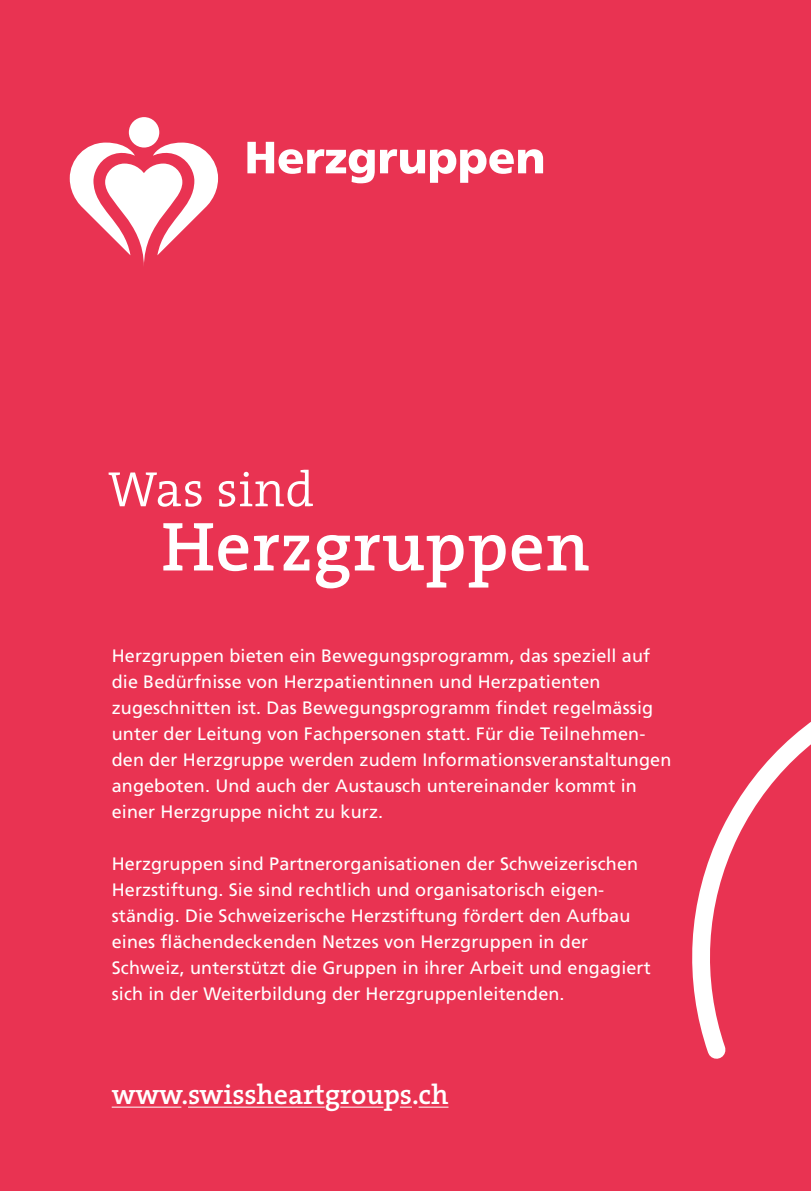
<style>
.page{position:relative;width:811px;height:1191px;background:#e93352}
.page>*{position:absolute;margin:0;border:0;box-sizing:border-box;transform-origin:0 0}
.t1{font:600 70px "The Serif";letter-spacing:.01em;color:#fff}
.t2{font:300 50px "The Serif";letter-spacing:.01em;color:#fff}
.t3{font:600 28px "The Serif";letter-spacing:-.005em;color:#fff}
.t4{font:18px/26px "Frutiger LT Std";letter-spacing:.01em;color:#fff}
</style>
<div class="page">
<hr style="left:112px;top:1106px;width:69px;height:1px;background:#fff">
<hr style="left:188px;top:1106px;width:137px;height:1px;background:#fff">
<hr style="left:340px;top:1106px;width:43px;height:1px;background:#fff">
<svg style="left:400px;top:1106px;width:12px;height:1px"></svg>
<hr style="left:418px;top:1106px;width:30px;height:1px;background:#fff">
<svg style="left:247px;top:142px;width:296px;height:41px"></svg>
<div style="left:129px;top:117px;width:30px;height:30px;background:#fff;border-radius:50%"></div>
<svg style="left:70px;top:143px;width:148px;height:123px"></svg>
<svg style="left:693px;top:722px;width:118px;height:337px"></svg>
<h2 class="t2" style="left:108px;top:448px;width:207px">Was sind</h2>
<h1 class="t1" style="left:161px;top:488px;width:430px">Herzgruppen</h1>
<p class="t4" style="left:112px;top:643px;width:561px">Herzgruppen bieten ein Bewegungsprogramm, das speziell auf die Bedürfnisse von Herzpatientinnen und Herzpatienten zugeschnitten ist. Das Bewegungsprogramm findet regelmässig unter der Leitung von Fachpersonen statt. Für die Teilnehmen&shy;den der Herzgruppe werden zudem Informationsveranstaltungen angeboten. Und auch der Austausch untereinander kommt in einer Herzgruppe nicht zu kurz.</p>
<p class="t4" style="left:112px;top:851px;width:540px">Herzgruppen sind Partnerorganisationen der Schweizerischen Herzstiftung. Sie sind rechtlich und organisatorisch eigen&shy;ständig. Die Schweizerische Herzstiftung fördert den Aufbau eines flächendeckenden Netzes von Herzgruppen in der Schweiz, unterstützt die Gruppen in ihrer Arbeit und engagiert sich in der Weiterbildung der Herzgruppenleitenden.</p>
<h3 class="t3" style="left:112px;top:1071px;width:338px">www.swissheartgroups.ch</h3>
</div>
